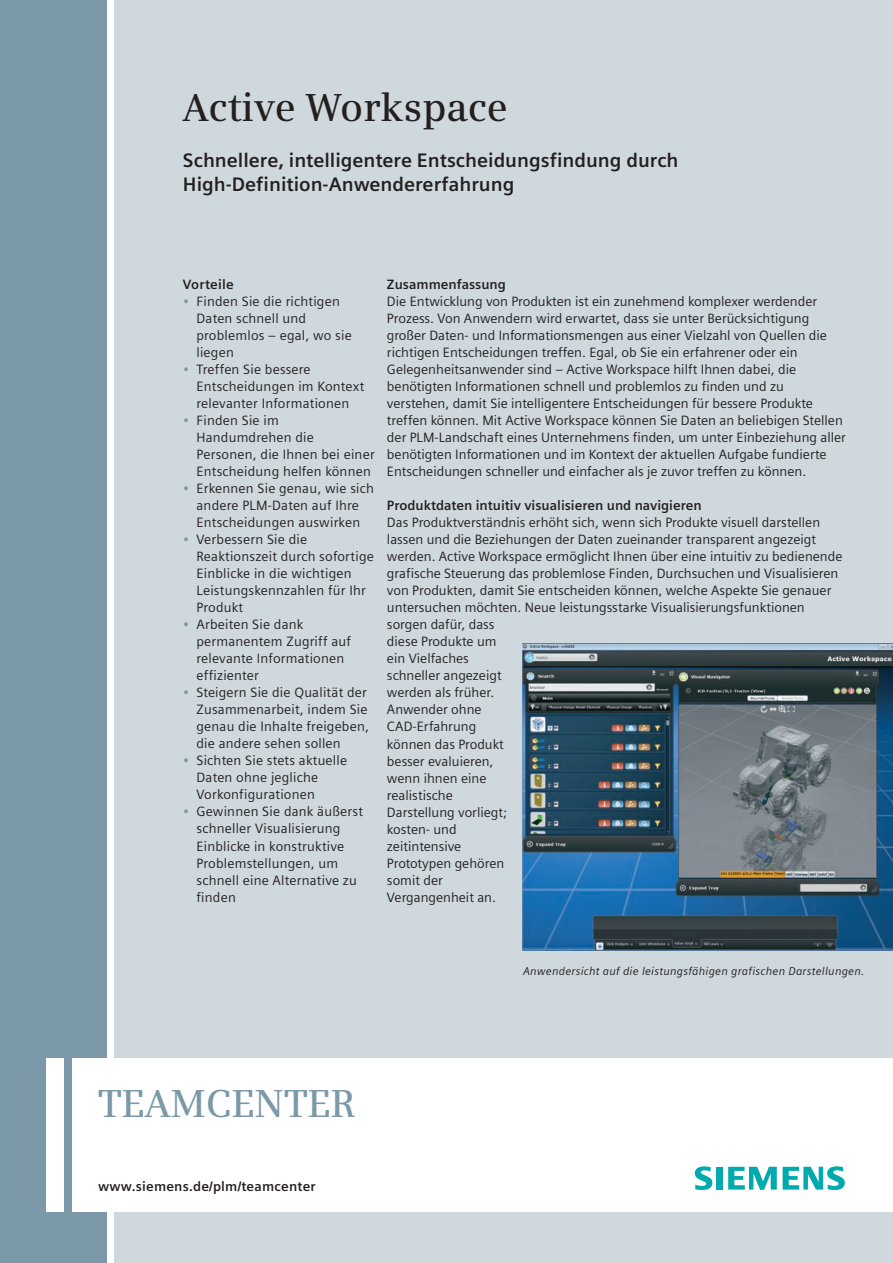
<style>
.page{position:relative;width:893px;height:1263px;background:#fff}
.page>*{position:absolute;margin:0;border:0;box-sizing:border-box;transform-origin:0 0}
.Cover_Headline__26pt{font:600 39px "Siemens Serif";color:#231f20}
.PRODUCT_NAME{font:600 39px "Siemens Serif";letter-spacing:.005em;color:#7b99a9}
.Cover_Subhead__13pt{font:700 19.5px/23.4px "Siemens Sans";color:#231f20}
.Body__Copy__9pt_0_15{font:13.5px/17px "Siemens Sans";color:#231f20}
.BULLETS_Body_Copy_9p{font:13.5px/17px "Siemens Sans";letter-spacing:.015em;color:#231f20}
.Body_Subhead___9pt_0{font:700 13.5px "Siemens Sans";color:#231f20}
.Caption_for_fact_she{font:italic 11.25px "Siemens Sans";letter-spacing:.02em;color:#231f20}
.s1{color:#7b99a9}
</style>
<div class="page">
<div style="left:115px;top:0;width:778px;height:1263px;background:#cfd8dd"></div>
<div style="left:0;top:0;width:106px;height:1263px;background:#7b99a9"></div>
<div style="left:47px;top:1058px;width:17px;height:153px;background:#fff"></div>
<div style="left:72px;top:1058px;width:821px;height:153px;background:#fff"></div>
<svg style="left:695px;top:1166px;width:17px;height:24px"></svg>
<div style="left:716px;top:1167px;width:6px;height:22px;background:#00aaad"></div>
<svg style="left:728px;top:1167px;width:49px;height:23px"></svg>
<svg style="left:783px;top:1166px;width:62px;height:24px"></svg>
<img style="left:523px;top:643px;width:370px;height:308px">
<p class="Cover_Headline__26pt" style="left:183px;top:84px;width:327px">Active Workspace</p>
<p class="Cover_Subhead__13pt" style="left:183px;top:149px;width:497px">Schnellere, intelligentere Entscheidungsfindung durch<br>High-Definition-Anwendererfahrung</p>
<p class="Body_Subhead___9pt_0" style="left:183px;top:277px;width:52px">Vorteile</p>
<p class="BULLETS_Body_Copy_9p" style="left:196px;top:293px;width:157px;text-indent:-14px"><span class="s1">•</span> Finden Sie die richtigen<br>Daten schnell und problemlos – egal, wo sie liegen</p>
<p class="BULLETS_Body_Copy_9p" style="left:196px;top:361px;width:169px;text-indent:-14px"><span class="s1">•</span> Treffen Sie bessere<br>Entscheidungen im Kontext relevanter Informationen</p>
<p class="BULLETS_Body_Copy_9p" style="left:196px;top:412px;width:180px;text-indent:-14px"><span class="s1">•</span> Finden Sie im<br>Handumdrehen die<br>Personen, die Ihnen bei einer<br>Entscheidung helfen können</p>
<p class="BULLETS_Body_Copy_9p" style="left:183px;top:480px;width:192px;text-align:center"><span class="s1">•</span> Erkennen Sie genau, wie sich andere PLM-Daten auf Ihre<br>Entscheidungen auswirken</p>
<p class="BULLETS_Body_Copy_9p" style="left:196px;top:531px;width:179px;text-indent:-14px"><span class="s1">•</span> Verbessern Sie die<br>Reaktionszeit durch sofortige<br>Einblicke in die wichtigen<br>Leistungskennzahlen für Ihr<br>Produkt</p>
<p class="BULLETS_Body_Copy_9p" style="left:196px;top:616px;width:156px;text-indent:-14px"><span class="s1">•</span> Arbeiten Sie dank permanentem Zugriff auf relevante Informationen effizienter</p>
<p class="BULLETS_Body_Copy_9p" style="left:196px;top:684px;width:174px;text-indent:-14px"><span class="s1">•</span> Steigern Sie die Qualität der<br>Zusammenarbeit, indem Sie genau die Inhalte freigeben, die andere sehen sollen</p>
<p class="BULLETS_Body_Copy_9p" style="left:196px;top:752px;width:152px;text-indent:-14px"><span class="s1">•</span> Sichten Sie stets aktuelle<br>Daten ohne jegliche<br>Vorkonfigurationen</p>
<p class="BULLETS_Body_Copy_9p" style="left:196px;top:803px;width:168px;text-indent:-14px"><span class="s1">•</span> Gewinnen Sie dank äußerst schneller Visualisierung<br>Einblicke in konstruktive<br>Problemstellungen, um schnell eine Alternative zu finden</p>
<p class="Body_Subhead___9pt_0" style="left:387px;top:277px;width:121px">Zusammenfassung</p>
<p class="Body__Copy__9pt_0_15" style="left:387px;top:293px;width:460px">Die Entwicklung von Produkten ist ein zunehmend komplexer werdender Prozess. Von Anwendern wird erwartet, dass sie unter Berücksichtigung großer Daten- und Informationsmengen aus einer Vielzahl von Quellen die richtigen Entscheidungen treffen. Egal, ob Sie ein erfahrener oder ein Gelegenheitsanwender sind – Active Workspace hilft Ihnen dabei, die benötigten Informationen schnell und problemlos zu finden und zu verstehen, damit Sie intelligentere Entscheidungen für bessere Produkte treffen können. Mit Active Workspace können Sie Daten an beliebigen Stellen der PLM-Landschaft eines Unternehmens finden, um unter Einbeziehung aller benötigten Informationen und im Kontext der aktuellen Aufgabe fundierte Entscheidungen schneller und einfacher als je zuvor treffen zu können.</p>
<p class="Body_Subhead___9pt_0" style="left:387px;top:498px;width:316px">Produktdaten intuitiv visualisieren und navigieren</p>
<p class="Body__Copy__9pt_0_15" style="left:387px;top:514px;width:457px">Das Produktverständnis erhöht sich, wenn sich Produkte visuell darstellen lassen und die Beziehungen der Daten zueinander transparent angezeigt werden. Active Workspace ermöglicht Ihnen über eine intuitiv zu bedienende grafische Steuerung das problemlose Finden, Durchsuchen und Visualisieren von Produkten, damit Sie entscheiden können, welche Aspekte Sie genauer untersuchen möchten. Neue leistungsstarke Visualisierungsfunktionen sorgen dafür, dass<br>diese Produkte um<br>ein Vielfaches<br>schneller angezeigt<br>werden als früher.<br>Anwender ohne<br>CAD-Erfahrung<br>können das Produkt<br>besser evaluieren,<br>wenn ihnen eine<br>realistische<br>Darstellung vorliegt;<br>kosten- und<br>zeitintensive<br>Prototypen gehören<br>somit der<br>Vergangenheit an.</p>
<p class="Caption_for_fact_she" style="left:523px;top:965px;width:343px">Anwendersicht auf die leistungsfähigen grafischen Darstellungen.</p>
<p class="PRODUCT_NAME" style="left:98px;top:1081px;width:259px">TEAMCENTER</p>
<p class="Body_Subhead___9pt_0" style="left:98px;top:1178px;width:219px">www.siemens.de/plm/teamcenter</p>
</div>
